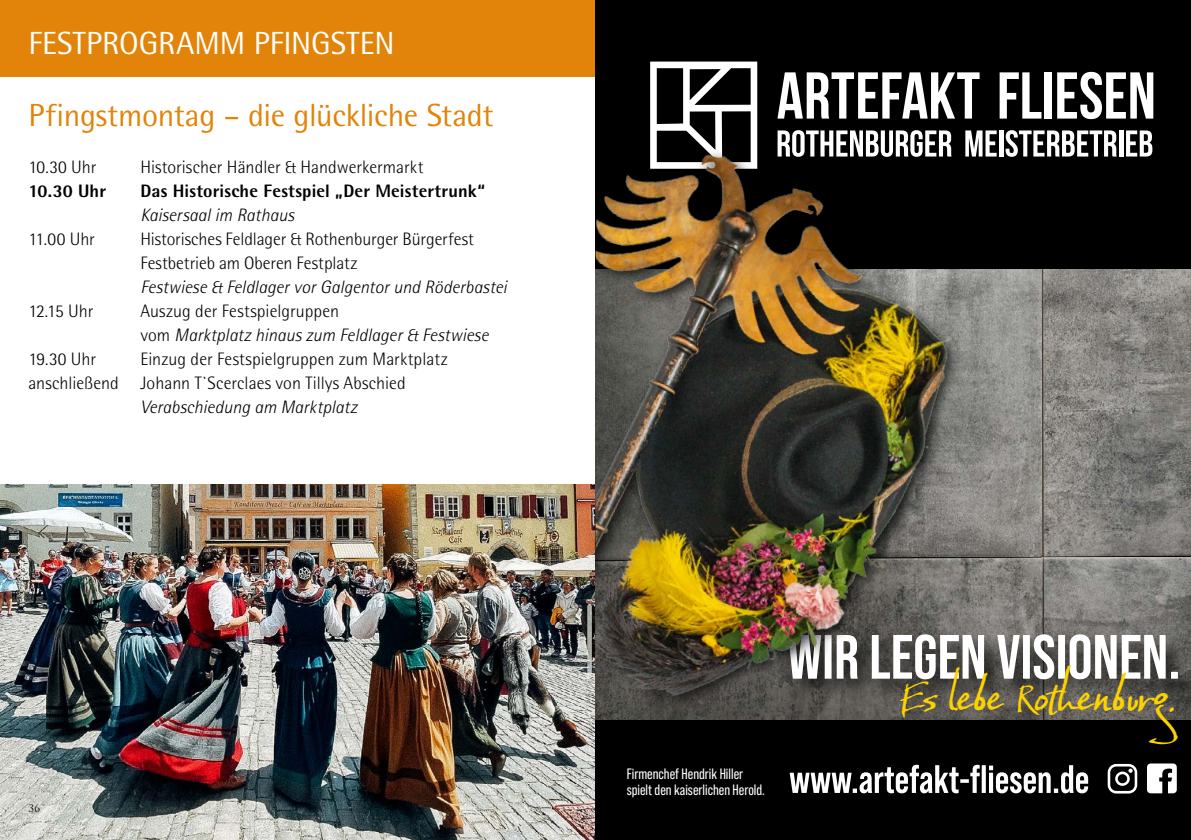
<style>
.page{position:relative;width:1191px;height:840px;background:#fff}
.page>*{position:absolute;margin:0;border:0;box-sizing:border-box;transform-origin:0 0}
.t1{font:46.6px "Baka Too";color:#fcd300}
.t2{font:32px "Rotis Semi Sans";letter-spacing:-.01em;color:#e18409}
.t3{font:32px "Rotis Semi Sans";color:#fff}
.t4{font:300 18px/24px "Rotis Semi Sans Std";color:#000}
.t5{font:italic 300 18px "Rotis Semi Sans";letter-spacing:.005em;color:#000}
.t6{font:800 18px "Rotis Semi Sans";letter-spacing:.01em;color:#000}
.t7{font:15px/16px "Bebas Neue Pro";color:#fff}
.t8{font:10px "Trajan Pro";color:#000}
.s1{font-family:"Rotis Semi Sans Std";font-style:normal}
</style>
<div class="page">
<img style="left:0;top:484px;width:595px;height:355px">
<div style="left:0;top:0;width:595px;height:76px;background:#e18409"></div>
<img style="left:595px;top:122px;width:9px;height:682px">
<div style="left:604px;top:0;width:587px;height:839px;background:#000"></div>
<img style="left:998px;top:270px;width:193px;height:448px">
<svg style="left:998px;top:765px;width:90px;height:27px"></svg>
<svg style="left:1107px;top:763px;width:30px;height:30px"></svg>
<svg style="left:1147px;top:763px;width:29px;height:29px"></svg>
<div style="left:784px;top:629px;width:407px;height:72px;background:#000;opacity:.75"></div>
<svg style="left:998px;top:634px;width:179px;height:45px;background:#acabaa"></svg>
<svg style="left:650px;top:62px;width:107px;height:60px"></svg>
<svg style="left:777px;top:72px;width:202px;height:46px"></svg>
<svg style="left:999px;top:72px;width:42px;height:46px"></svg>
<div style="left:1044px;top:72px;width:8px;height:46px;background:#fff"></div>
<svg style="left:1057px;top:72px;width:96px;height:47px"></svg>
<hr style="left:999px;top:130px;width:4px;height:26px;background:#fff">
<svg style="left:1005px;top:130px;width:111px;height:27px"></svg>
<hr style="left:1119px;top:130px;width:4px;height:26px;background:#fff">
<svg style="left:1126px;top:130px;width:26px;height:26px"></svg>
<img style="left:604px;top:122px;width:394px;height:672px">
<h2 class="t3" style="left:28px;top:24px;width:368px">FESTPROGRAMM PFINGSTEN</h2>
<h2 class="t2" style="left:28px;top:96px;width:467px">Pfingstmontag – die glückliche Stadt</h2>
<p class="t4" style="left:28px;top:154px;width:70px">10.30 Uhr</p>
<p class="t4" style="left:140px;top:154px;width:285px">Historischer Händler &amp; Handwerkermarkt</p>
<p class="t6" style="left:28px;top:179px;width:79px">10.30 Uhr</p>
<p class="t6" style="left:140px;top:179px;width:346px">Das Historische Festspiel „Der Meistertrunk“</p>
<p class="t5" style="left:140px;top:204px;width:155px">Kaisersaal im Rathaus</p>
<p class="t4" style="left:28px;top:226px;width:68px">11.00 Uhr</p>
<p class="t4" style="left:140px;top:226px;width:335px">Historisches Feldlager &amp; Rothenburger Bürgerfest<br>Festbetrieb am Oberen Festplatz</p>
<p class="t5" style="left:140px;top:276px;width:368px">Festwiese &amp; Feldlager vor Galgentor und Röderbastei</p>
<p class="t4" style="left:28px;top:298px;width:66px">12.15 Uhr</p>
<p class="t4" style="left:140px;top:298px;width:200px">Auszug der Festspielgruppen</p>
<p class="t5" style="left:140px;top:324px;width:349px"><span class="s1">vom</span> Marktplatz hinaus zum Feldlager &amp; Festwiese</p>
<p class="t4" style="left:28px;top:346px;width:69px">19.30 Uhr</p>
<p class="t4" style="left:28px;top:346px;width:421px;text-indent:112px">Einzug der Festspielgruppen zum Marktplatz anschließend Johann T`Scerclaes von Tillys Abschied</p>
<p class="t5" style="left:140px;top:396px;width:218px">Verabschiedung am Marktplatz</p>
<p class="t8" style="left:28px;top:801px;width:13px">36</p>
<p class="t7" style="left:626px;top:764px;width:140px">Firmenchef Hendrik Hiller spielt den kaiserlichen Herold.</p>
<h1 class="t1" style="left:900px;top:666px;width:276px">Es lebe Rothenburg.</h1>
</div>
